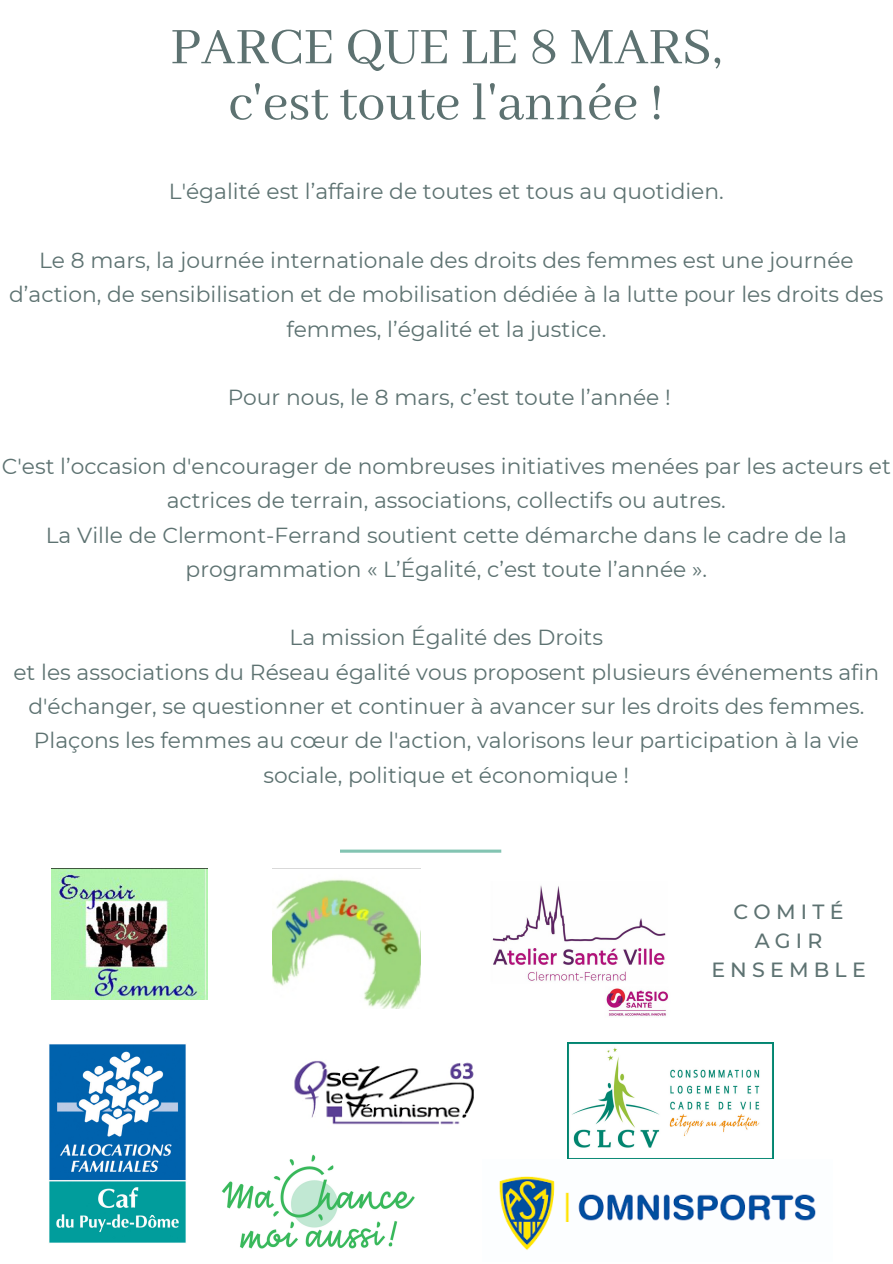
<style>
.page{position:relative;width:893px;height:1264px;background:#fff}
.page>*{position:absolute;margin:0;border:0;box-sizing:border-box;transform-origin:0 0}
.t1{font:56.55px/55.9px "Abhaya Libre";color:#5d7271;text-align:center}
.t2{font:21.75px/34.3px "Montserrat";color:#5d7271;text-align:center}
.t3{font:500 20.55px/28.8px "Montserrat";letter-spacing:.255em;color:#5d7271;text-align:center}
</style>
<div class="page">
<img style="left:294px;top:1008px;width:180px;height:117px">
<svg style="left:340px;top:849px;width:161px;height:3px"></svg>
<img style="left:567px;top:1042px;width:206px;height:117px">
<img style="left:273px;top:868px;width:147px;height:140px">
<img style="left:51px;top:868px;width:157px;height:131px">
<img style="left:49px;top:1044px;width:137px;height:199px">
<img style="left:221px;top:1154px;width:194px;height:95px">
<img style="left:499px;top:1176px;width:317px;height:74px">
<img style="left:492px;top:885px;width:177px;height:131px">
<h1 class="t1" style="left:170px;top:21px;width:553px">PARCE QUE LE 8 MARS, c'est toute l'année !</h1>
<p class="t2" style="left:169px;top:174px;width:556px">L'égalité est l’affaire de toutes et tous au quotidien.</p>
<p class="t2" style="left:9px;top:243px;width:875px">Le 8 mars, la journée internationale des droits des femmes est une journée d’action, de sensibilisation et de mobilisation dédiée à la lutte pour les droits des femmes, l’égalité et la justice.</p>
<p class="t2" style="left:228px;top:380px;width:444px">Pour nous, le 8 mars, c’est toute l’année !</p>
<p class="t2" style="left:2px;top:449px;width:890px">C'est l’occasion d'encourager de nombreuses initiatives menées par les acteurs et actrices de terrain, associations, collectifs ou autres.<br>La Ville de Clermont-Ferrand soutient cette démarche dans le cadre de la programmation « L’Égalité, c’est toute l’année ».</p>
<p class="t2" style="left:13px;top:620px;width:867px">La mission Égalité des Droits<br>et les associations du Réseau égalité vous proposent plusieurs événements afin d'échanger, se questionner et continuer à avancer sur les droits des femmes.<br>Plaçons les femmes au cœur de l'action, valorisons leur participation à la vie sociale, politique et économique !</p>
<p class="t3" style="left:711px;top:897px;width:156px">COMITÉ<br>AGIR<br>ENSEMBLE</p>
</div>
